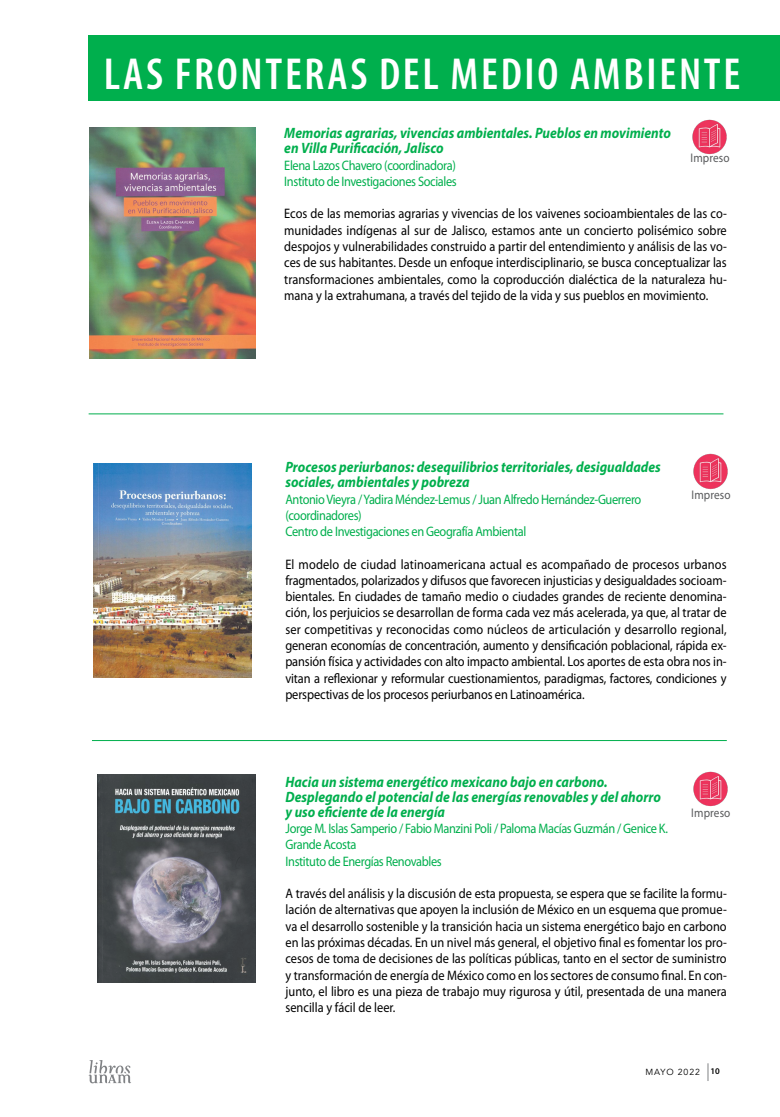
<style>
.page{position:relative;width:780px;height:1117px;background:#fff}
.page>*{position:absolute;margin:0;border:0;box-sizing:border-box;transform-origin:0 0}
.t1{font:600 condensed 45px "Myriad Pro";letter-spacing:.06em;color:#fff}
.t2{font:italic 700 15px/15px "Myriad Pro";color:#00af4d;scale:.9 1}
.t3{font:13.75px/16.2px "Myriad Pro";color:#000;text-align:justify;scale:.9 1}
.t4{font:13.75px/16.2px "Myriad Pro";letter-spacing:-.03em;color:#00af4d;scale:.9 1}
.t5{font:12.5px "Myriad Pro";letter-spacing:.01em;color:#58595b;scale:.9 1}
.t6{font:8.75px "Avenir LT";letter-spacing:.1em;color:#000}
.s1{font-family:"Myriad Pro";font-weight:600}
</style>
<div class="page">
<svg style="left:89px;top:1060px;width:42px;height:23px"></svg>
<svg style="left:707px;top:1063px;width:1px;height:17px"></svg>
<img style="left:94px;top:463px;width:158px;height:214px">
<hr style="left:92px;top:740px;width:634px;height:1px;background:#00af4d">
<hr style="left:89px;top:413px;width:634px;height:1px;background:#00af4d">
<img style="left:97px;top:774px;width:158px;height:208px">
<img style="left:693px;top:453px;width:35px;height:37px">
<img style="left:89px;top:127px;width:167px;height:231px">
<img style="left:692px;top:119px;width:35px;height:36px">
<img style="left:693px;top:771px;width:35px;height:36px">
<div style="left:89px;top:35px;width:691px;height:66px;background:#00af4d"></div>
<h1 class="t1" style="left:104px;top:49px;width:638px">LAS FRONTERAS DEL MEDIO AMBIENTE</h1>
<p class="t2" style="left:284px;top:125px;width:431px">Memorias agrarias, vivencias ambientales. Pueblos en movimiento en Villa Purificación, Jalisco</p>
<p class="t4" style="left:284px;top:157px;width:193px">Elena Lazos Chavero (coordinadora)<br>Instituto de Investigaciones Sociales</p>
<p class="t3" style="left:284px;top:206px;width:493px">Ecos de las memorias agrarias y vivencias de los vaivenes socioambientales de las co&shy;munidades indígenas al sur de Jalisco, estamos ante un concierto polisémico sobre despojos y vulnerabilidades construido a partir del entendimiento y análisis de las vo&shy;ces de sus habitantes. Desde un enfoque interdisciplinario, se busca conceptualizar las transformaciones ambientales, como la coproducción dialéctica de la naturaleza hu&shy;mana y la extrahumana, a través del tejido de la vida y sus pueblos en movimiento.</p>
<p class="t5" style="left:690px;top:151px;width:45px">Impreso</p>
<p class="t2" style="left:285px;top:459px;width:418px">Procesos periurbanos: desequilibrios territoriales, desigualdades sociales, ambientales y pobreza</p>
<p class="t4" style="left:285px;top:491px;width:397px">Antonio Vieyra / Yadira Méndez-Lemus / Juan Alfredo Hernández-Guerrero (coordinadores)<br>Centro de Investigaciones en Geografía Ambiental</p>
<p class="t3" style="left:285px;top:556px;width:492px">El modelo de ciudad latinoamericana actual es acompañado de procesos urbanos fragmentados, polarizados y difusos que favorecen injusticias y desigualdades socioam&shy;bientales. En ciudades de tamaño medio o ciudades grandes de reciente denomina&shy;ción, los perjuicios se desarrollan de forma cada vez más acelerada, ya que, al tratar de ser competitivas y reconocidas como núcleos de articulación y desarrollo regional, generan economías de concentración, aumento y densificación poblacional, rápida ex&shy;pansión física y actividades con alto impacto ambiental. Los aportes de esta obra nos in&shy;vitan a reflexionar y reformular cuestionamientos, paradigmas, factores, condiciones y perspectivas de los procesos periurbanos en Latinoamérica.</p>
<p class="t5" style="left:691px;top:488px;width:45px">Impreso</p>
<p class="t2" style="left:285px;top:773px;width:418px">Hacia un sistema energético mexicano bajo en carbono.<br>Desplegando el potencial de las energías renovables y del ahorro y uso eficiente de la energía</p>
<p class="t4" style="left:285px;top:820px;width:426px">Jorge M. Islas Samperio / Fabio Manzini Poli / Paloma Macías Guzmán / Genice K.<br>Grande Acosta<br>Instituto de Energías Renovables</p>
<p class="t3" style="left:285px;top:885px;width:492px">A través del análisis y la discusión de esta propuesta, se espera que se facilite la formu&shy;lación de alternativas que apoyen la inclusión de México en un esquema que promue&shy;va el desarrollo sostenible y la transición hacia un sistema energético bajo en carbono en las próximas décadas. En un nivel más general, el objetivo final es fomentar los pro&shy;cesos de toma de decisiones de las políticas públicas, tanto en el sector de suministro y transformación de energía de México como en los sectores de consumo final. En con&shy;junto, el libro es una pieza de trabajo muy rigurosa y útil, presentada de una manera sencilla y fácil de leer.</p>
<p class="t5" style="left:691px;top:805px;width:45px">Impreso</p>
<p class="t6" style="left:645px;top:1066px;width:76px">MAYO 2022 <span class="s1">10</span></p>
</div>
